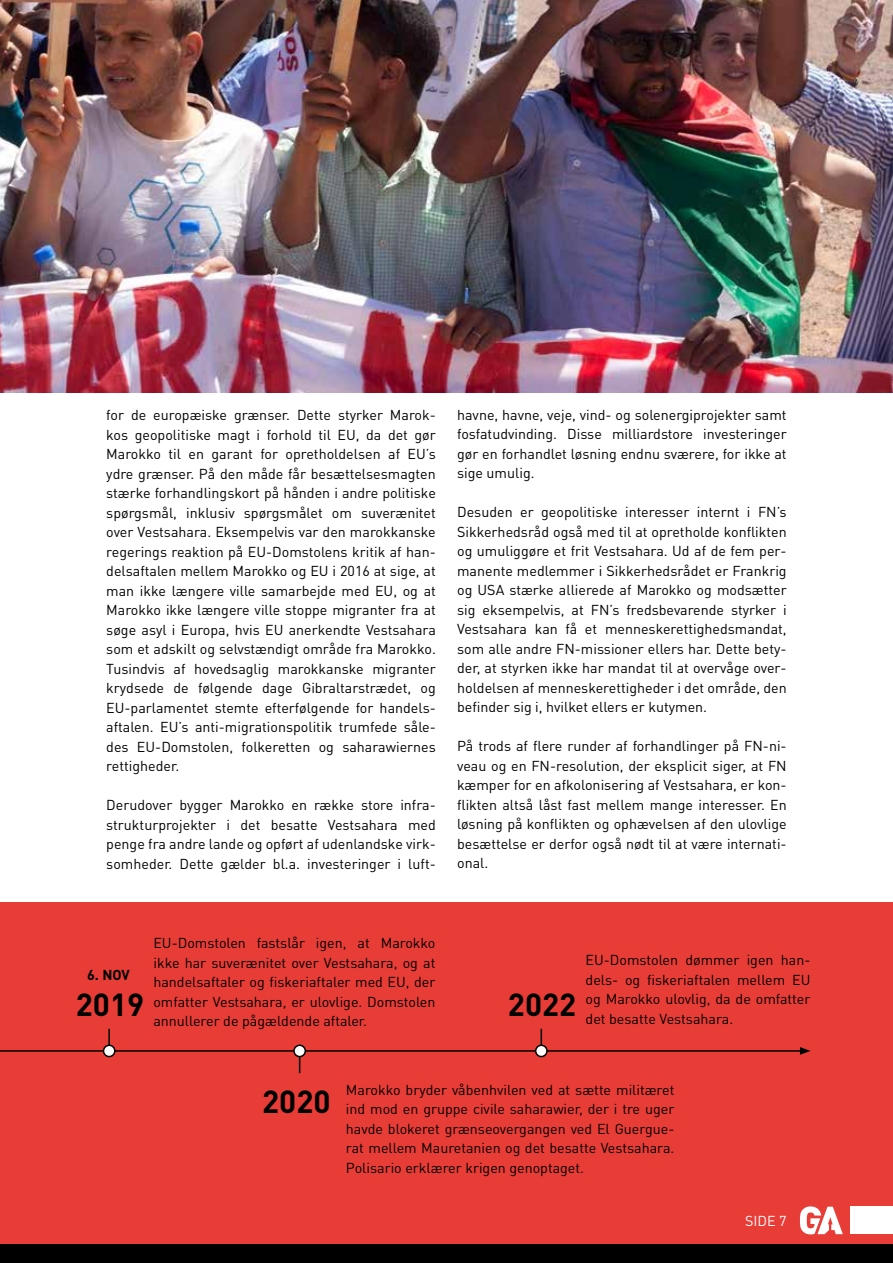
<style>
.page{position:relative;width:893px;height:1263px;background:#fff}
.page>*{position:absolute;margin:0;border:0;box-sizing:border-box;transform-origin:0 0}
.t1{font:700 31.5px "DIN Pro";color:#000}
.t2{font:14.25px/19.5px "DIN Pro";color:#000;text-align:justify}
.t3{font:700 14.25px "DIN Pro";color:#000}
.t4{font:14.25px "DIN Pro";color:#fff}
</style>
<div class="page">
<div style="left:0;top:902px;width:893px;height:361px;background:#e83c37"></div>
<img style="left:0;top:0;width:893px;height:393px">
<div style="left:0;top:1245px;width:893px;height:18px;background:#000"></div>
<hr style="left:0;top:1050px;width:802px;height:2px;background:#000">
<svg style="left:800px;top:1047px;width:10px;height:8px"></svg>
<hr style="left:108px;top:1029px;width:2px;height:23px;background:#000">
<svg style="left:541px;top:1029px;width:1px;height:15px"></svg>
<svg style="left:299px;top:1057px;width:1px;height:16px"></svg>
<svg style="left:800px;top:1206px;width:43px;height:28px"></svg>
<div style="left:850px;top:1206px;width:43px;height:28px;background:#fff"></div>
<div style="left:104px;top:1045px;width:11px;height:11px;background:#fff;border-radius:50%"></div>
<div style="left:103px;top:1044px;width:13px;height:13px;border:2px solid #000;border-radius:50%"></div>
<div style="left:294px;top:1045px;width:11px;height:11px;background:#fff;border-radius:50%"></div>
<div style="left:293px;top:1044px;width:13px;height:13px;border:2px solid #000;border-radius:50%"></div>
<div style="left:536px;top:1045px;width:11px;height:11px;background:#fff;border-radius:50%"></div>
<div style="left:535px;top:1044px;width:13px;height:13px;border:2px solid #000;border-radius:50%"></div>
<p class="t2" style="left:106px;top:405px;width:331px">for de europæiske grænser. Dette styrker Marok&shy;kos geopolitiske magt i forhold til EU, da det gør Marokko til en garant for opretholdelsen af EU’s ydre grænser. På den måde får besættelsesmagten stærke forhandlingskort på hånden i andre politiske spørgsmål, inklusiv spørgsmålet om suverænitet over Vestsahara. Eksempelvis var den marokkanske regerings reaktion på EU-Domstolens kritik af han&shy;delsaftalen mellem Marokko og EU i 2016 at sige, at man ikke længere ville samarbejde med EU, og at Marokko ikke længere ville stoppe migranter fra at søge asyl i Europa, hvis EU anerkendte Vestsahara som et adskilt og selvstændigt område fra Marokko.<br>Tusindvis af hovedsaglig marokkanske migranter krydsede de følgende dage Gibraltarstrædet, og EU-parlamentet stemte efterfølgende for handels&shy;aftalen. EU’s anti-migrationspolitik trumfede såle&shy;des EU-Domstolen, folkeretten og saharawiernes rettigheder.</p>
<p class="t2" style="left:106px;top:794px;width:331px">Derudover bygger Marokko en række store infra&shy;strukturprojekter i det besatte Vestsahara med penge fra andre lande og opført af udenlandske virk&shy;somheder. Dette gælder bl.a. investeringer i luft-</p>
<p class="t2" style="left:457px;top:404px;width:331px">havne, havne, veje, vind- og solenergiprojekter samt fosfatudvinding. Disse milliardstore investeringer gør en forhandlet løsning endnu sværere, for ikke at sige umulig.</p>
<p class="t2" style="left:457px;top:502px;width:331px">Desuden er geopolitiske interesser internt i FN’s Sikkerhedsråd også med til at opretholde konflikten og umuliggøre et frit Vestsahara. Ud af de fem per&shy;manente medlemmer i Sikkerhedsrådet er Frankrig og USA stærke allierede af Marokko og modsætter sig eksempelvis, at FN’s fredsbevarende styrker i Vestsahara kan få et menneskerettighedsmandat, som alle andre FN-missioner ellers har. Dette bety&shy;der, at styrken ikke har mandat til at overvåge over&shy;holdelsen af menneskerettigheder i det område, den befinder sig i, hvilket ellers er kutymen.</p>
<p class="t2" style="left:457px;top:736px;width:331px">På trods af flere runder af forhandlinger på FN-ni&shy;veau og en FN-resolution, der eksplicit siger, at FN kæmper for en afkolonisering af Vestsahara, er kon&shy;flikten altså låst fast mellem mange interesser. En løsning på konflikten og ophævelsen af den ulovlige besættelse er derfor også nødt til at være internati&shy;onal.</p>
<p class="t2" style="left:153px;top:933px;width:284px">EU-Domstolen fastslår igen, at Marokko ikke har suverænitet over Vestsahara, og at handelsaftaler og fiskeriaftaler med EU, der omfatter Vestsahara, er ulovlige. Domstolen annullerer de pågældende aftaler.</p>
<p class="t3" style="left:87px;top:965px;width:44px">6. NOV</p>
<h1 class="t1" style="left:76px;top:983px;width:70px">2019</h1>
<h1 class="t1" style="left:508px;top:983px;width:70px">2022</h1>
<p class="t2" style="left:586px;top:950px;width:226px">EU-Domstolen dømmer igen han&shy;dels- og fiskeriaftalen mellem EU og Marokko ulovlig, da de omfatter det besatte Vestsahara.</p>
<h1 class="t1" style="left:262px;top:1080px;width:70px">2020</h1>
<p class="t2" style="left:346px;top:1079px;width:330px">Marokko bryder våbenhvilen ved at sætte militæret ind mod en gruppe civile saharawier, der i tre uger havde blokeret grænseovergangen ved El Guergue&shy;rat mellem Mauretanien og det besatte Vestsahara.<br>Polisario erklærer krigen genoptaget.</p>
<p class="t4" style="left:745px;top:1211px;width:43px">SIDE 7</p>
</div>
